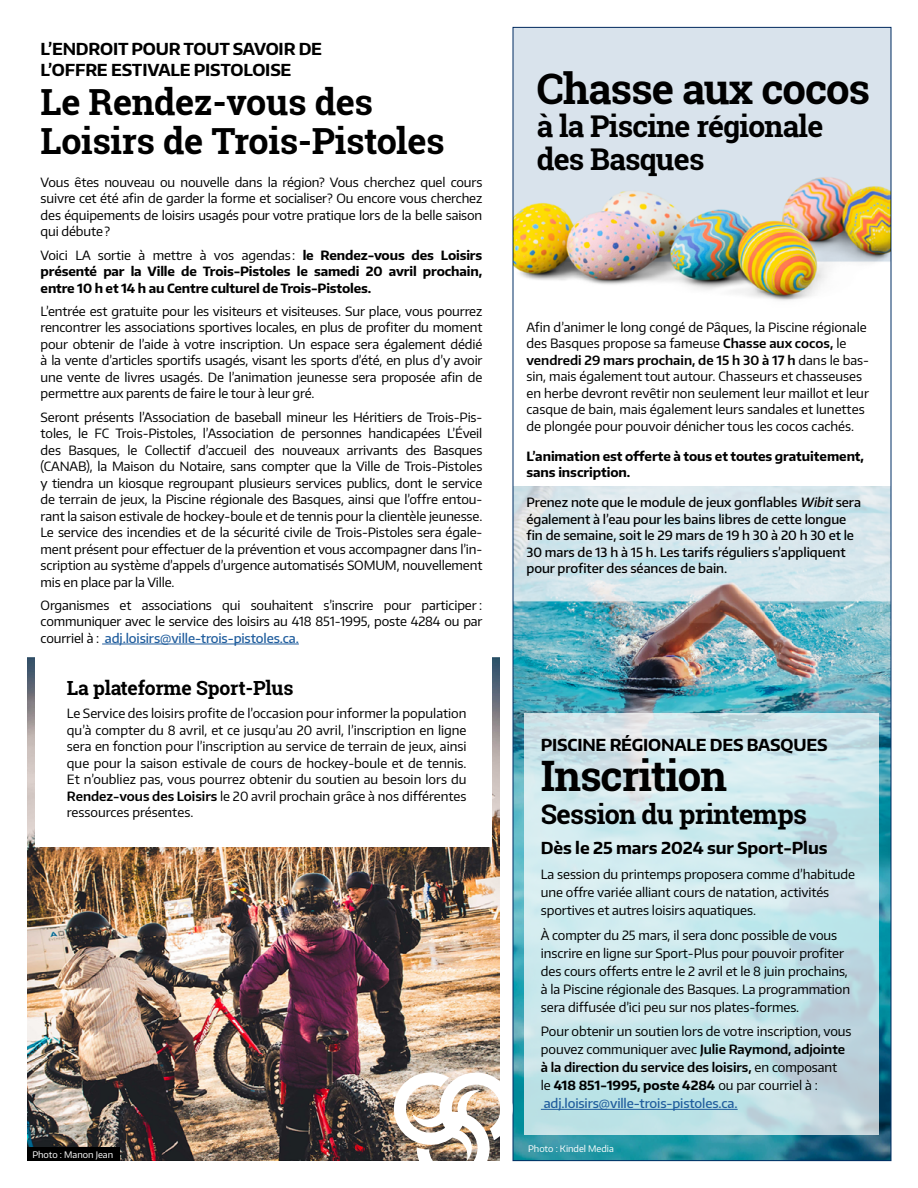
<style>
.page{position:relative;width:918px;height:1188px;background:#fff}
.page>*{position:absolute;margin:0;border:0;box-sizing:border-box;transform-origin:0 0}
.t1{font:700 42px "Roboto Slab";letter-spacing:-.025em;color:#000}
.t2{font:700 36px/39px "Roboto Slab";letter-spacing:-.01em;color:#000}
.t3{font:700 30px/33px "Roboto Slab";letter-spacing:-.025em;color:#000}
.t4{font:700 27px "Roboto Slab";letter-spacing:-.025em;color:#000}
.t5{font:700 19.5px "Roboto Slab";letter-spacing:-.01em;color:#000}
.t6{font:700 16.5px/21px "Encode Sans";letter-spacing:-.01em;color:#000}
.t7{font:12.75px/16.5px "Encode Sans";letter-spacing:-.005em;color:#000;text-align:justify}
.t8{font:700 12.75px/16.5px "Encode Sans";letter-spacing:-.005em;color:#000}
.t9{font:500 12.75px/16.5px "Encode Sans";letter-spacing:-.005em;color:#000}
.t10{font:9px "Encode Sans";color:#fff}
.s1{font-weight:400}
.s2{font-weight:500;color:#215e9e}
.s3{font-weight:600}
.s4{font-style:italic}
.s5{font-weight:700}
</style>
<div class="page">
<img style="left:27px;top:657px;width:473px;height:504px">
<div style="left:27px;top:1148px;width:92px;height:13px;background:#000"></div>
<div style="left:35px;top:573px;width:456px;height:274px;background:#fff"></div>
<img style="left:515px;top:29px;width:374px;height:272px">
<img style="left:515px;top:486px;width:374px;height:673px">
<svg style="left:525px;top:714px;width:354px;height:421px;background:#cae4e9"></svg>
<hr style="left:541px;top:1109px;width:197px;height:1px;background:#215e9e">
<hr style="left:102px;top:644px;width:197px;height:1px;background:#215e9e">
<img style="left:389px;top:1070px;width:124px;height:92px">
<p class="t6" style="left:41px;top:38px;width:283px">L’ENDROIT POUR TOUT SAVOIR DE<br>L’OFFRE ESTIVALE PISTOLOISE</p>
<h2 class="t2" style="left:41px;top:82px;width:406px">Le Rendez-vous des<br>Loisirs de Trois-Pistoles</h2>
<p class="t7" style="left:41px;top:174px;width:443px">Vous êtes nouveau ou nouvelle dans la région? Vous cherchez quel cours suivre cet été afin de garder la forme et socialiser? Ou encore vous cherchez des équipements de loisirs usagés pour votre pratique lors de la belle saison qui débute?</p>
<p class="t8" style="left:41px;top:246px;width:443px;text-align:justify"><span class="s1">Voici LA sortie à mettre à vos agendas:</span> le Rendez-vous des Loisirs présenté par la Ville de Trois-Pistoles le samedi 20 avril prochain, entre 10 h et 14 h au Centre culturel de Trois-Pistoles.</p>
<p class="t7" style="left:41px;top:303px;width:444px">L’entrée est gratuite pour les visiteurs et visiteuses. Sur place, vous pourrez rencontrer les associations sportives locales, en plus de profiter du moment pour obtenir de l’aide à votre inscription. Un espace sera également dédié à la vente d’articles sportifs usagés, visant les sports d’été, en plus d’y avoir une vente de livres usagés. De l’animation jeunesse sera proposée afin de permettre aux parents de faire le tour à leur gré.</p>
<p class="t7" style="left:41px;top:408px;width:443px">Seront présents l’Association de baseball mineur les Héritiers de Trois-Pis&shy;toles, le FC Trois-Pistoles, l’Association de personnes handicapées L’Éveil des Basques, le Collectif d’accueil des nouveaux arrivants des Basques (CANAB), la Maison du Notaire, sans compter que la Ville de Trois-Pistoles y tiendra un kiosque regroupant plusieurs services publics, dont le service de terrain de jeux, la Piscine régionale des Basques, ainsi que l’offre entou&shy;rant la saison estivale de hockey-boule et de tennis pour la clientèle jeunesse.<br>Le service des incendies et de la sécurité civile de Trois-Pistoles sera égale&shy;ment présent pour effectuer de la prévention et vous accompagner dans l’in&shy;scription au système d’appels d’urgence automatisés SOMUM, nouvellement mis en place par la Ville.</p>
<p class="t7" style="left:41px;top:596px;width:444px">Organismes et associations qui souhaitent s’inscrire pour participer : communiquer avec le service des loisirs au 418 851-1995, poste 4284 ou par courriel à : <span class="s2">adj.loisirs@ville-trois-pistoles.ca.</span></p>
<h3 class="t5" style="left:67px;top:675px;width:228px">La plateforme Sport-Plus</h3>
<p class="t7" style="left:67px;top:705px;width:401px">Le Service des loisirs profite de l’occasion pour informer la population qu’à compter du 8 avril, et ce jusqu’au 20 avril, l’inscription en ligne sera en fonction pour l’inscription au service de terrain de jeux, ainsi que pour la saison estivale de cours de hockey-boule et de tennis.<br>Et n’oubliez pas, vous pourrez obtenir du soutien au besoin lors du <span class="s3">Rendez-vous des Loisirs</span> le 20 avril prochain grâce à nos différentes ressources présentes.</p>
<p class="t10" style="left:32px;top:1148px;width:82px">Photo : Manon Jean</p>
<h1 class="t1" style="left:537px;top:60px;width:335px">Chasse aux cocos</h1>
<h3 class="t3" style="left:537px;top:110px;width:288px">à la Piscine régionale des Basques</h3>
<p class="t7" style="left:527px;top:318px;width:344px;text-align:left">Afin d’animer le long congé de Pâques, la Piscine régionale des Basques propose sa fameuse <span class="s3">Chasse aux cocos,</span> le <span class="s3">vendredi 29 mars prochain, de 15 h 30 à 17 h</span> dans le bas&shy;sin, mais également tout autour. Chasseurs et chasseuses en herbe devront revêtir non seulement leur maillot et leur casque de bain, mais également leurs sandales et lunettes de plongée pour pouvoir dénicher tous les cocos cachés.</p>
<p class="t8" style="left:527px;top:447px;width:339px">L’animation est offerte à tous et toutes gratuitement, sans inscription.</p>
<p class="t9" style="left:526px;top:494px;width:336px">Prenez note que le module de jeux gonflables <span class="s4">Wibit</span>sera également à l’eau pour les bains libres de cette longue fin de semaine, soit le 29 mars de 19 h 30 à 20 h 30 et le 30 mars de 13 h à 15 h. Les tarifs réguliers s’appliquent pour profiter des séances de bain.</p>
<p class="t6" style="left:541px;top:734px;width:288px">PISCINE RÉGIONALE DES BASQUES</p>
<h1 class="t1" style="left:541px;top:747px;width:188px">Inscrition</h1>
<h3 class="t4" style="left:541px;top:796px;width:268px">Session du printemps</h3>
<p class="t6" style="left:541px;top:837px;width:288px">Dès le 25 mars 2024 sur Sport-Plus</p>
<p class="t7" style="left:541px;top:865px;width:316px;line-height:18px;text-align:left">La session du printemps proposera comme d’habitude une offre variée alliant cours de natation, activités sportives et autres loisirs aquatiques.</p>
<p class="t7" style="left:541px;top:925px;width:311px;line-height:18px;text-align:left">À compter du 25 mars, il sera donc possible de vous inscrire en ligne sur Sport-Plus pour pouvoir profiter des cours offerts entre le 2 avril et le 8 juin prochains, à la Piscine régionale des Basques. La programmation sera diffusée d’ici peu sur nos plates-formes.</p>
<p class="t7" style="left:541px;top:1022px;width:312px;line-height:18px;text-align:left">Pour obtenir un soutien lors de votre inscription, vous pouvez communiquer avec <span class="s3">Julie Raymond, adjointe à la direction du service des loisirs,</span> en composant<br>le <span class="s5">418 851-1995, poste 4284</span> ou par courriel à : <span class="s2">adj.loisirs@ville-trois-pistoles.ca.</span></p>
<p class="t10" style="left:528px;top:1143px;width:87px">Photo : Kindel Media</p>
</div>
